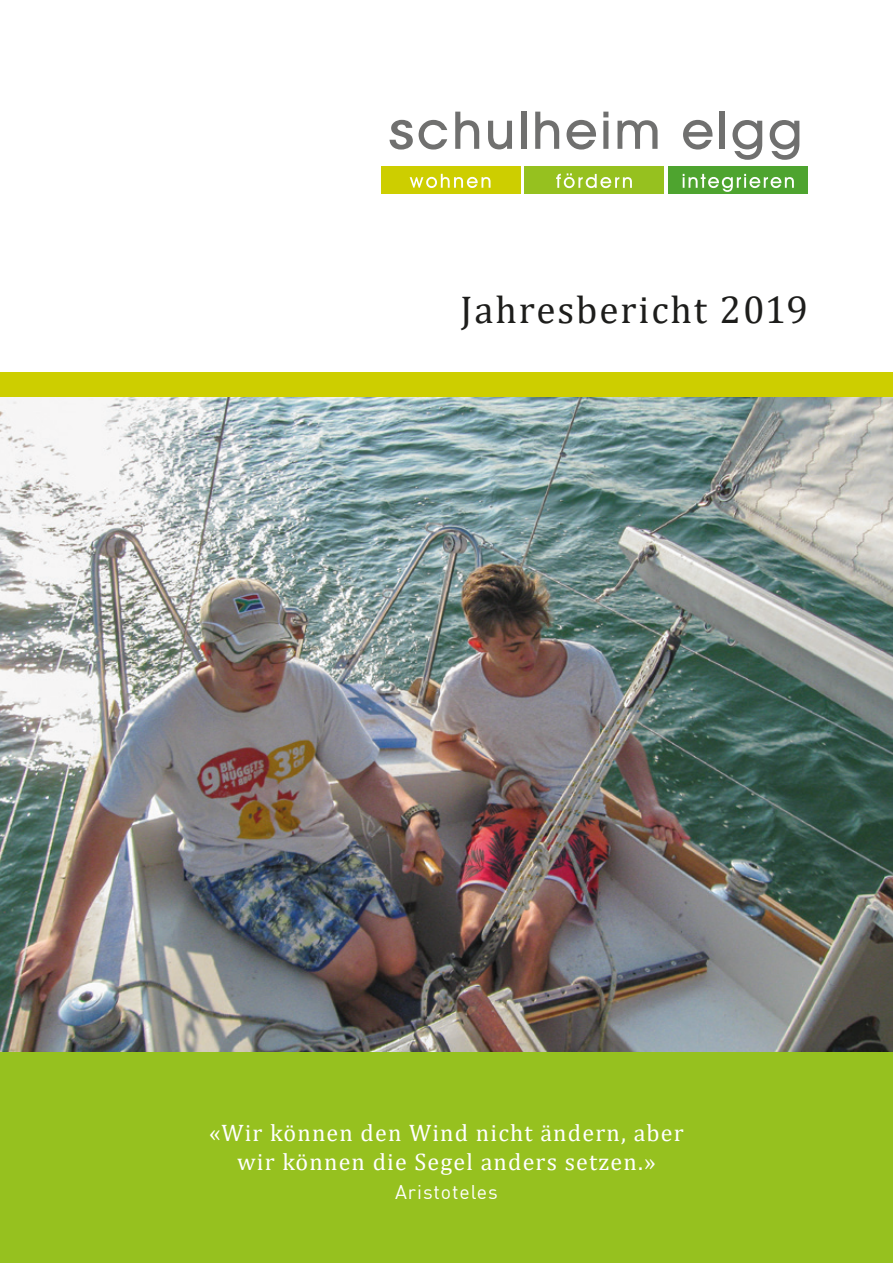
<style>
.page{position:relative;width:893px;height:1263px;background:#fff}
.page>*{position:absolute;margin:0;border:0;box-sizing:border-box;transform-origin:0 0}
.t1{font:39px "Cambria";letter-spacing:.05em;color:#1d1d1b}
.t2{font:24px/28.8px "Cambria";letter-spacing:.05em;color:#fff;text-align:center}
.t3{font:19.5px "DIN";letter-spacing:.05em;color:#fff}
</style>
<div class="page">
<div style="left:0;top:372px;width:893px;height:25px;background:#cdce00"></div>
<div style="left:0;top:1050px;width:893px;height:213px;background:#96c11f"></div>
<img style="left:0;top:397px;width:893px;height:654px">
<svg style="left:390px;top:120px;width:23px;height:30px"></svg>
<svg style="left:419px;top:120px;width:28px;height:30px"></svg>
<svg style="left:455px;top:112px;width:24px;height:37px"></svg>
<svg style="left:488px;top:121px;width:24px;height:28px"></svg>
<div style="left:521px;top:112px;width:5px;height:37px;background:#70706f"></div>
<svg style="left:535px;top:112px;width:24px;height:37px"></svg>
<svg style="left:567px;top:120px;width:29px;height:30px"></svg>
<svg style="left:603px;top:112px;width:5px;height:37px"></svg>
<svg style="left:617px;top:120px;width:40px;height:29px"></svg>
<svg style="left:683px;top:120px;width:29px;height:30px"></svg>
<div style="left:720px;top:112px;width:5px;height:37px;background:#70706f"></div>
<svg style="left:732px;top:120px;width:30px;height:40px"></svg>
<svg style="left:770px;top:120px;width:29px;height:40px"></svg>
<div style="left:525px;top:166px;width:139px;height:28px;background:#96c11f"></div>
<div style="left:381px;top:166px;width:139px;height:28px;background:#cdce00"></div>
<div style="left:668px;top:166px;width:140px;height:28px;background:#4ea42f"></div>
<svg style="left:410px;top:174px;width:80px;height:14px"></svg>
<svg style="left:556px;top:173px;width:76px;height:15px"></svg>
<svg style="left:683px;top:174px;width:111px;height:18px"></svg>
<h1 class="t1" style="left:461px;top:287px;width:349px">Jahresbericht 2019</h1>
<p class="t2" style="left:209px;top:1119px;width:476px">«Wir können den Wind nicht ändern, aber wir können die Segel anders setzen.»</p>
<p class="t3" style="left:395px;top:1179px;width:104px">Aristoteles</p>
</div>
